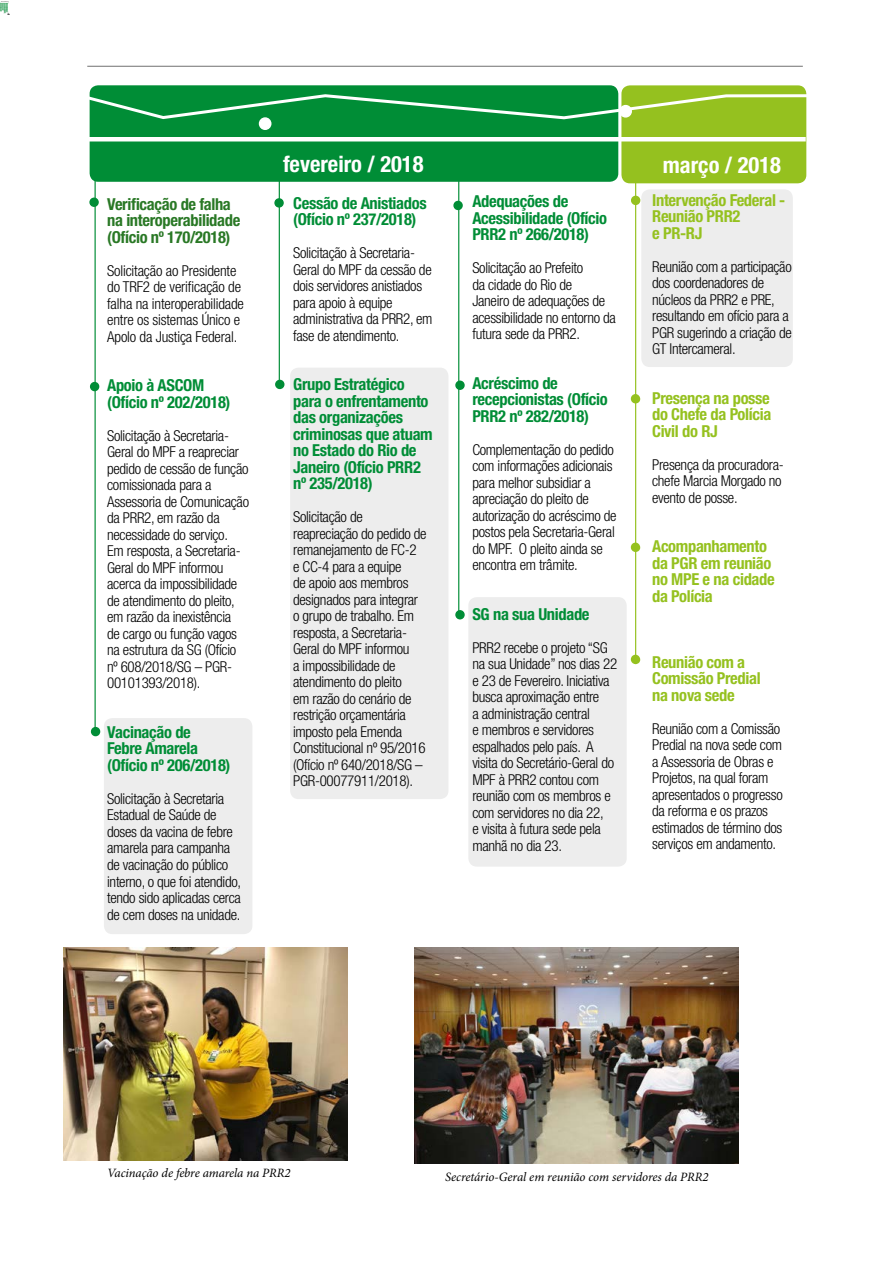
<style>
.page{position:relative;width:893px;height:1263px;background:#fff}
.page>*{position:absolute;margin:0;border:0;box-sizing:border-box;transform-origin:0 0}
.t1{font:700 condensed 22.5px "Helvetica Neue LT Std";color:#fff}
.t2{font:700 condensed 16.5px/16.5px "Helvetica Neue LT Std";letter-spacing:-.02em;color:#008d36}
.t3{font:700 condensed 16.5px/16.5px "Helvetica Neue LT Std";letter-spacing:-.02em;color:#95c11f}
.t4{font:700 condensed 16.5px/16.5px "Helvetica Neue LT Std";letter-spacing:-.02em;color:#297825}
.t5{font:300 condensed 15px/16.5px "Helvetica Neue LT Std";letter-spacing:-.02em;color:#000}
.t6{font:italic 12.75px "Minion Pro";letter-spacing:-.005em;color:#000}
</style>
<div class="page">
<svg style="left:1px;top:2px;width:8px;height:13px"></svg>
<div style="left:104px;top:718px;width:148px;height:216px;background:#ededed;border-radius:9px"></div>
<div style="left:290px;top:368px;width:158px;height:431px;background:#ededed;border-radius:9px"></div>
<div style="left:468px;top:597px;width:159px;height:270px;background:#ededed;border-radius:9px"></div>
<div style="left:621px;top:85px;width:185px;height:98px;background:#95c11f;border-radius:9px"></div>
<div style="left:641px;top:189px;width:152px;height:178px;background:#ededed;border-radius:9px"></div>
<div style="left:90px;top:85px;width:528px;height:97px;background:#008d36;border-radius:9px"></div>
<hr style="left:95px;top:174px;width:1px;height:560px;background:#008d36">
<hr style="left:279px;top:175px;width:1px;height:209px;background:#008d36">
<hr style="left:458px;top:175px;width:1px;height:439px;background:#008d36">
<hr style="left:87px;top:66px;width:716px;height:1px;background:#878787">
<div style="left:260px;top:118px;width:11px;height:11px;background:#fff;border-radius:50%"></div>
<div style="left:259px;top:117px;width:12px;height:13px;border:2px solid #fff;border-radius:50%"></div>
<hr style="left:70px;top:137px;width:736px;height:4px;background:#fff">
<svg style="left:89px;top:92px;width:718px;height:29px"></svg>
<div style="left:90px;top:198px;width:8px;height:8px;background:#008d36;border-radius:50%"></div>
<div style="left:89px;top:198px;width:10px;height:9px;border:2px solid #008d36;border-radius:50%"></div>
<div style="left:92px;top:728px;width:8px;height:7px;background:#008d36;border-radius:50%"></div>
<div style="left:91px;top:727px;width:9px;height:9px;border:2px solid #008d36;border-radius:50%"></div>
<div style="left:276px;top:380px;width:8px;height:8px;background:#008d36;border-radius:50%"></div>
<div style="left:275px;top:380px;width:9px;height:9px;border:2px solid #008d36;border-radius:50%"></div>
<div style="left:275px;top:199px;width:8px;height:8px;background:#008d36;border-radius:50%"></div>
<div style="left:274px;top:198px;width:10px;height:10px;border:2px solid #008d36;border-radius:50%"></div>
<div style="left:456px;top:611px;width:8px;height:8px;background:#008d36;border-radius:50%"></div>
<div style="left:455px;top:610px;width:10px;height:9px;border:2px solid #008d36;border-radius:50%"></div>
<div style="left:456px;top:381px;width:8px;height:8px;background:#008d36;border-radius:50%"></div>
<div style="left:455px;top:381px;width:10px;height:9px;border:2px solid #008d36;border-radius:50%"></div>
<div style="left:454px;top:201px;width:8px;height:8px;background:#008d36;border-radius:50%"></div>
<div style="left:453px;top:201px;width:10px;height:9px;border:2px solid #008d36;border-radius:50%"></div>
<div style="left:91px;top:383px;width:8px;height:7px;background:#008d36;border-radius:50%"></div>
<div style="left:90px;top:382px;width:9px;height:9px;border:2px solid #008d36;border-radius:50%"></div>
<hr style="left:635px;top:165px;width:1px;height:499px;background:#95c11f">
<div style="left:632px;top:196px;width:8px;height:8px;background:#95c11f;border-radius:50%"></div>
<div style="left:631px;top:196px;width:9px;height:9px;border:2px solid #95c11f;border-radius:50%"></div>
<div style="left:632px;top:395px;width:7px;height:8px;background:#95c11f;border-radius:50%"></div>
<div style="left:631px;top:394px;width:9px;height:9px;border:2px solid #95c11f;border-radius:50%"></div>
<div style="left:632px;top:543px;width:7px;height:8px;background:#95c11f;border-radius:50%"></div>
<div style="left:631px;top:543px;width:9px;height:9px;border:2px solid #95c11f;border-radius:50%"></div>
<div style="left:632px;top:655px;width:7px;height:8px;background:#95c11f;border-radius:50%"></div>
<div style="left:631px;top:655px;width:9px;height:9px;border:2px solid #95c11f;border-radius:50%"></div>
<img style="left:64px;top:948px;width:283px;height:212px">
<img style="left:415px;top:948px;width:324px;height:216px">
<p class="t4" style="left:107px;top:196px;width:135px">Verificação de falha na interoperabilidade (Ofício nº 170/2018)</p>
<p class="t5" style="left:107px;top:262px;width:138px">Solicitação ao Presidente do TRF2 de verificação de falha na interoperabilidade entre os sistemas Único e<br>Apolo da Justiça Federal.</p>
<p class="t2" style="left:107px;top:377px;width:125px">Apoio à ASCOM (Ofício nº 202/2018)</p>
<p class="t5" style="left:107px;top:427px;width:143px">Solicitação à Secretaria-<br>Geral do MPF a reapreciar pedido de cessão de função comissionada para a<br>Assessoria de Comunicação da PRR2, em razão da necessidade do serviço.<br>Em resposta, a Secretaria-<br>Geral do MPF informou acerca da impossibilidade de atendimento do pleito, em razão da inexistência<br>de cargo ou função vagos na estrutura da SG (Ofício nº 608/2018/SG – PGR-<br>00101393/2018).</p>
<p class="t2" style="left:107px;top:724px;width:125px">Vacinação de<br>Febre Amarela (Ofício nº 206/2018)</p>
<p class="t5" style="left:107px;top:790px;width:135px">Solicitação à Secretaria<br>Estadual de Saúde de doses da vacina de febre amarela para campanha de vacinação do público interno, o que foi atendido, tendo sido aplicadas cerca de cem doses na unidade.</p>
<h1 class="t1" style="left:283px;top:150px;width:142px">fevereiro / 2018</h1>
<p class="t2" style="left:293px;top:194px;width:135px">Cessão de Anistiados (Ofício nº 237/2018)</p>
<p class="t5" style="left:293px;top:244px;width:141px">Solicitação à Secretaria-<br>Geral do MPF da cessão de dois servidores anistiados para apoio à equipe administrativa da PRR2, em fase de atendimento.</p>
<p class="t2" style="left:293px;top:376px;width:141px">Grupo Estratégico para o enfrentamento das organizações criminosas que atuam no Estado do Rio de<br>Janeiro (Ofício PRR2 nº 235/2018)</p>
<p class="t5" style="left:293px;top:508px;width:135px">Solicitação de reapreciação do pedido de remanejamento de FC-2 e CC-4 para a equipe<br>de apoio aos membros designados para integrar o grupo de trabalho. Em resposta, a Secretaria-<br>Geral do MPF informou<br>a impossibilidade de atendimento do pleito<br>em razão do cenário de restrição orçamentária imposto pela Emenda<br>Constitucional nº 95/2016 (Ofício nº 640/2018/SG –<br>PGR-00077911/2018).</p>
<p class="t2" style="left:472px;top:193px;width:136px">Adequações de<br>Acessibilidade (Ofício<br>PRR2 nº 266/2018)</p>
<p class="t5" style="left:472px;top:260px;width:145px">Solicitação ao Prefeito<br>da cidade do Rio de<br>Janeiro de adequações de acessibilidade no entorno da futura sede da PRR2.</p>
<p class="t2" style="left:472px;top:374px;width:137px">Acréscimo de recepcionistas (Ofício<br>PRR2 nº 282/2018)</p>
<p class="t5" style="left:472px;top:441px;width:146px">Complementação do pedido com informações adicionais para melhor subsidiar a apreciação do pleito de autorização do acréscimo de postos pela Secretaria-Geral do MPF. O pleito ainda se encontra em trâmite.</p>
<p class="t2" style="left:472px;top:605px;width:119px">SG na sua Unidade</p>
<p class="t5" style="left:472px;top:639px;width:146px">PRR2 recebe o projeto “SG na sua Unidade” nos dias 22 e 23 de Fevereiro. Iniciativa busca aproximação entre<br>a administração central<br>e membros e servidores espalhados pelo país. A visita do Secretário-Geral do<br>MPF à PRR2 contou com reunião com os membros e com servidores no dia 22,<br>e visita à futura sede pela manhã no dia 23.</p>
<h1 class="t1" style="left:663px;top:151px;width:120px">março / 2018</h1>
<p class="t3" style="left:652px;top:191px;width:135px">Intervenção Federal -<br>Reunião PRR2<br>e PR-RJ</p>
<p class="t5" style="left:652px;top:258px;width:141px">Reunião com a participação dos coordenadores de núcleos da PRR2 e PRE, resultando em ofício para a<br>PGR sugerindo a criação de<br>GT Intercameral.</p>
<p class="t3" style="left:652px;top:389px;width:121px;text-align:justify">Presença na posse do Chefe da Polícia Civil do RJ</p>
<p class="t5" style="left:652px;top:456px;width:133px">Presença da procuradora&shy;chefe Marcia Morgado no evento de posse.</p>
<p class="t3" style="left:652px;top:538px;width:124px">Acompanhamento da PGR em reunião no MPE e na cidade da Polícia</p>
<p class="t3" style="left:652px;top:653px;width:110px">Reunião com a<br>Comissão Predial na nova sede</p>
<p class="t5" style="left:652px;top:720px;width:132px">Reunião com a Comissão<br>Predial na nova sede com a Assessoria de Obras e<br>Projetos, na qual foram apresentados o progresso da reforma e os prazos estimados de término dos serviços em andamento.</p>
<p class="t6" style="left:107px;top:1164px;width:185px">Vacinação de febre amarela na PRR2</p>
<p class="t6" style="left:445px;top:1168px;width:265px">Secretário-Geral em reunião com servidores da PRR2</p>
</div>
